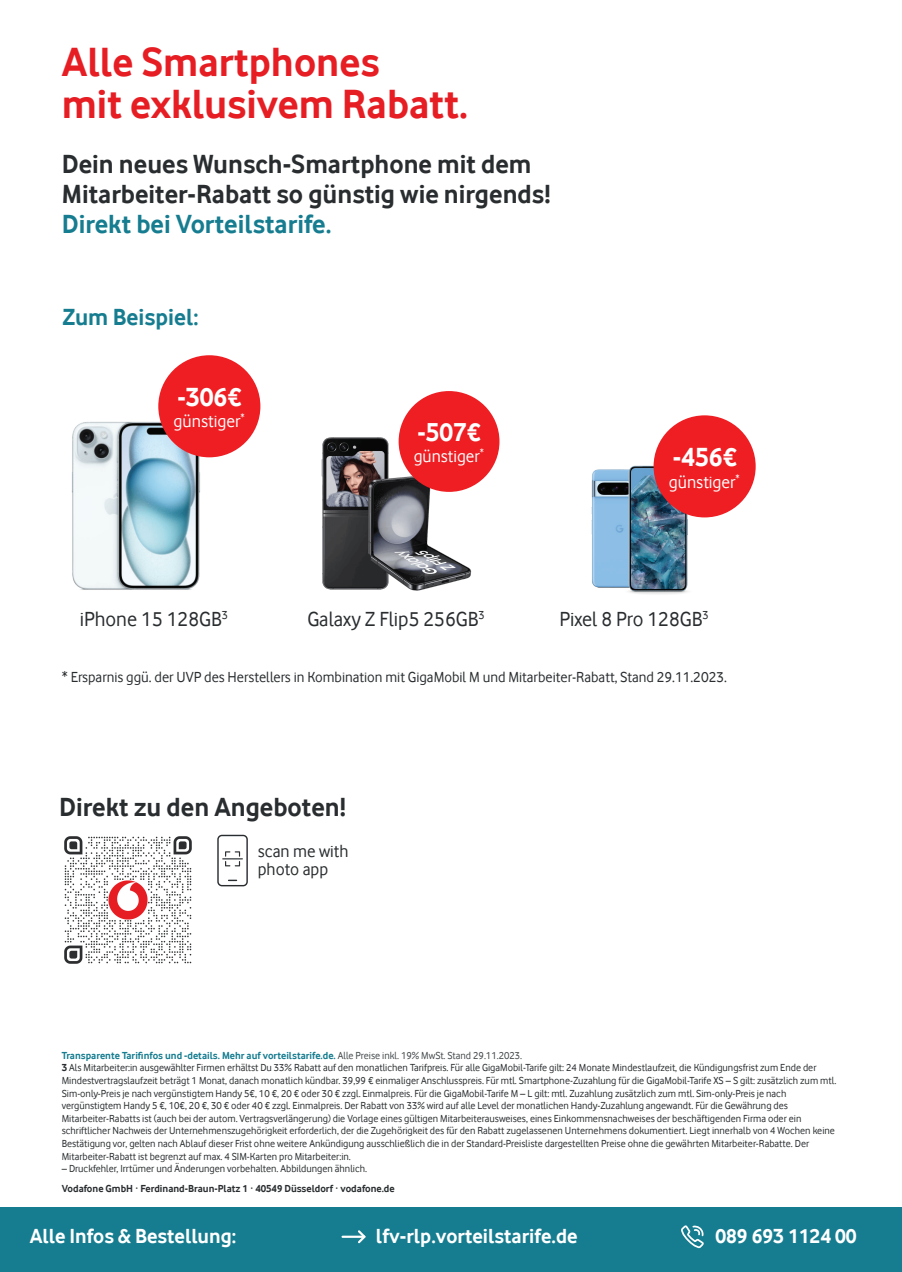
<style>
.page{position:relative;width:902px;height:1272px;background:#fff}
.page>*{position:absolute;margin:0;border:0;box-sizing:border-box;transform-origin:0 0}
.t1{font:700 42px/42px "Vodafone Rg";color:#e61e24}
.t2{font:700 27px/30px "Vodafone Rg";color:#292d2f}
.t3{font:700 27px "Vodafone Rg";color:#167d90}
.t4{font:700 27px "Vodafone Rg";color:#fff}
.t5{font:700 26.7px "Vodafone Rg";color:#fff}
.t6{font:700 24px "Vodafone Rg";color:#167d90}
.t7{font:700 21px "Vodafone Rg";color:#fff}
.t8{font:21px "Vodafone Rg";color:#292d2f}
.t9{font:18px "Vodafone Rg";color:#fff}
.t10{font:17.85px "Vodafone Rg";color:#fff}
.t11{font:17.7px/17.7px "Vodafone Rg";color:#292d2f}
.t12{font:15px "Vodafone Rg";color:#292d2f}
.t13{font:10.5px/12.6px "Vodafone Rg";color:#292d2f}
.t14{font:700 10.5px "Vodafone Rg";color:#292d2f}
.s1{font-weight:700;color:#167d90}
.s2{color:#42484a}
.s3{font-weight:700}
</style>
<div class="page">
<div style="left:0;top:1207px;width:901px;height:64px;background:#167d90"></div>
<img style="left:591px;top:465px;width:142px;height:129px">
<img style="left:321px;top:437px;width:155px;height:154px">
<div style="left:398px;top:391px;width:101px;height:101px;background:#ee1e23;border-radius:50%"></div>
<div style="left:653px;top:415px;width:102px;height:102px;background:#ee1e23;border-radius:50%"></div>
<img style="left:71px;top:421px;width:150px;height:169px">
<div style="left:158px;top:355px;width:102px;height:102px;background:#ee1e23;border-radius:50%"></div>
<svg style="left:681px;top:1225px;width:23px;height:23px"></svg>
<svg style="left:217px;top:834px;width:31px;height:52px"></svg>
<img style="left:64px;top:836px;width:128px;height:128px">
<hr style="left:342px;top:1235px;width:22px;height:2px;background:#fff">
<svg style="left:356px;top:1230px;width:10px;height:14px"></svg>
<h1 class="t1" style="left:62px;top:40px;width:407px">Alle Smartphones<br>mit exklusivem Rabatt.</h1>
<h2 class="t2" style="left:62px;top:148px;width:490px">Dein neues Wunsch-Smartphone mit dem<br>Mitarbeiter-Rabatt so günstig wie nirgends!</h2>
<h2 class="t3" style="left:62px;top:208px;width:271px">Direkt bei Vorteilstarife.</h2>
<h3 class="t6" style="left:63px;top:303px;width:137px">Zum Beispiel:</h3>
<h2 class="t4" style="left:177px;top:381px;width:65px">-306€</h2>
<h3 class="t9" style="left:174px;top:411px;width:72px">günstiger<sup>*</sup></h3>
<h3 class="t5" style="left:417px;top:417px;width:65px">-507€</h3>
<h3 class="t10" style="left:413px;top:446px;width:72px">günstiger<sup>*</sup></h3>
<h2 class="t4" style="left:672px;top:441px;width:65px">-456€</h2>
<h3 class="t9" style="left:668px;top:471px;width:72px">günstiger<sup>*</sup></h3>
<h3 class="t8" style="left:80px;top:607px;width:150px">iPhone 15 128GB<sup>3</sup></h3>
<h3 class="t8" style="left:307px;top:607px;width:179px">Galaxy Z Flip5 256GB<sup>3</sup></h3>
<h3 class="t8" style="left:559px;top:607px;width:151px">Pixel 8 Pro 128GB<sup>3</sup></h3>
<h3 class="t12" style="left:62px;top:668px;width:666px">* Ersparnis ggü. der UVP des Herstellers in Kombination mit GigaMobil M und Mitarbeiter-Rabatt, Stand 29.11.2023.</h3>
<h2 class="t2" style="left:59px;top:791px;width:288px">Direkt zu den Angeboten!</h2>
<h3 class="t11" style="left:258px;top:842px;width:92px">scan me with photo app</h3>
<p class="t13" style="left:62px;top:1048px;width:776px"><span class="s1">Transparente Tarifinfos und -details. Mehr auf vorteilstarife.de.</span> <span class="s2">Alle Preise inkl. 19% MwSt. Stand 29.11.2023.<br></span><span class="s3">3</span> Als Mitarbeiter:in ausgewählter Firmen erhältst Du 33% Rabatt auf den monatlichen Tarifpreis. Für alle GigaMobil-Tarife gilt: 24 Monate Mindestlaufzeit, die Kündigungsfrist zum Ende der Mindestvertragslaufzeit beträgt 1 Monat, danach monatlich kündbar. 39,99 € einmaliger Anschlusspreis. Für mtl. Smartphone-Zuzahlung für die GigaMobil-Tarife XS – S gilt: zusätzlich zum mtl.<br>Sim-only-Preis je nach vergünstigtem Handy 5€, 10 €, 20 € oder 30 € zzgl. Einmalpreis. Für die GigaMobil-Tarife M – L gilt: mtl. Zuzahlung zusätzlich zum mtl. Sim-only-Preis je nach vergünstigtem Handy 5 €, 10€, 20 €, 30 € oder 40 € zzgl. Einmalpreis. Der Rabatt von 33% wird auf alle Level der monatlichen Handy-Zuzahlung angewandt. Für die Gewährung des Mitarbeiter-Rabatts ist (auch bei der autom. Vertragsverlängerung) die Vorlage eines gültigen Mitarbeiterausweises, eines Einkommensnachweises der beschäftigenden Firma oder ein schriftlicher Nachweis der Unternehmenszugehörigkeit erforderlich, der die Zugehörigkeit des für den Rabatt zugelassenen Unternehmens dokumentiert. Liegt innerhalb von 4 Wochen keine Bestätigung vor, gelten nach Ablauf dieser Frist ohne weitere Ankündigung ausschließlich die in der Standard-Preisliste dargestellten Preise ohne die gewährten Mitarbeiter-Rabatte. Der Mitarbeiter-Rabatt ist begrenzt auf max. 4 SIM-Karten pro Mitarbeiter:in.</p>
<p class="t13" style="left:62px;top:1162px;width:307px">– Druckfehler, Irrtümer und Änderungen vorbehalten. Abbildungen ähnlich.</p>
<p class="t14" style="left:62px;top:1181px;width:334px">Vodafone GmbH · Ferdinand-Braun-Platz 1 · 40549 Düsseldorf · vodafone.de</p>
<h3 class="t7" style="left:30px;top:1223px;width:208px">Alle Infos &amp; Bestellung:</h3>
<h3 class="t7" style="left:376px;top:1223px;width:203px">lfv-rlp.vorteilstarife.de</h3>
<h3 class="t7" style="left:715px;top:1223px;width:143px">089 693 1124 00</h3>
</div>
